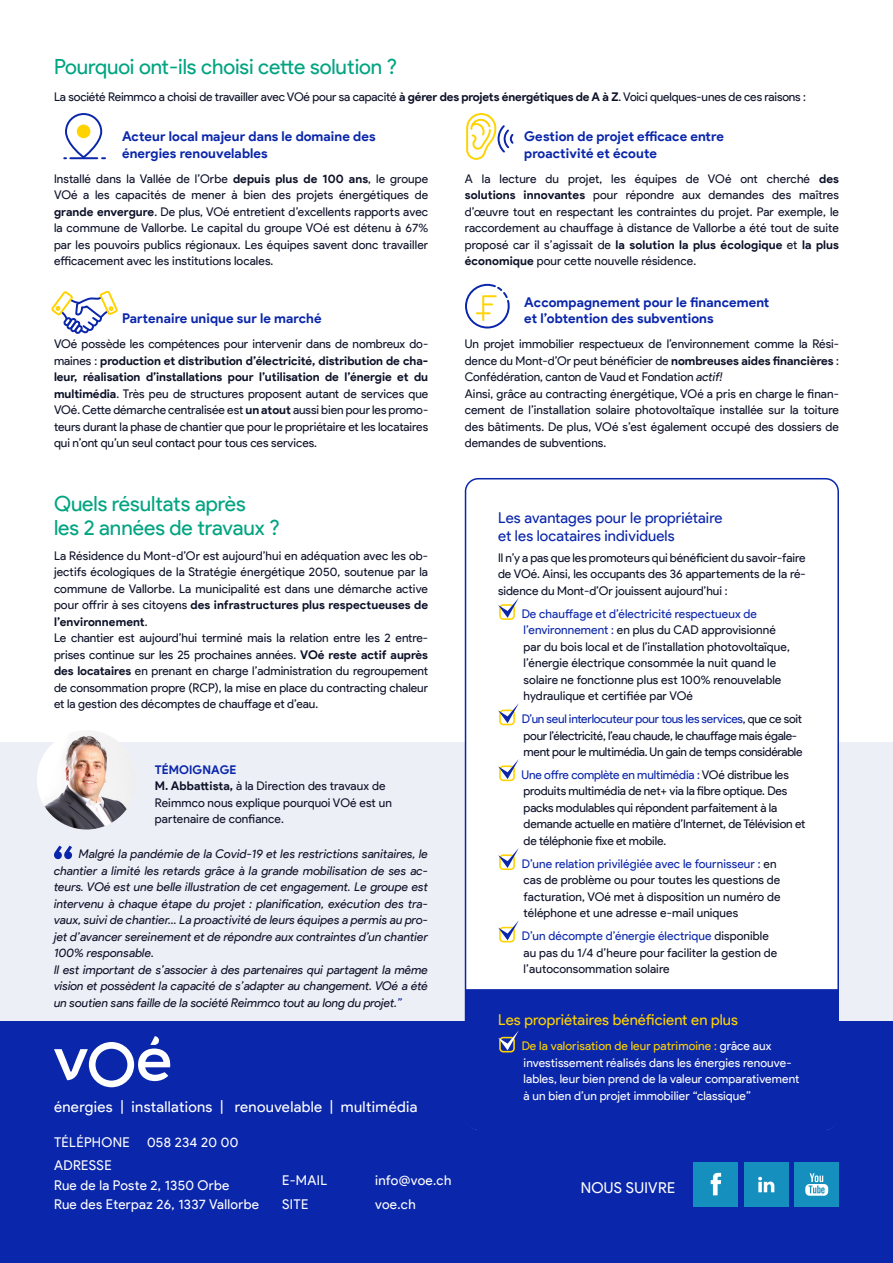
<style>
.page{position:relative;width:893px;height:1263px;background:#fff}
.page>*{position:absolute;margin:0;border:0;box-sizing:border-box;transform-origin:0 0}
.t1{font:21px/24px "Product Sans";color:#00a481}
.t2{font:15px "Product Sans";letter-spacing:.025em;color:#fff}
.t3{font:15px/18px "Product Sans";letter-spacing:.005em;color:#0a26aa}
.t4{font:15px "Product Sans";letter-spacing:.01em;color:#ffd300}
.t5{font:700 13.5px/16.5px "Product Sans";letter-spacing:.005em;color:#0a26aa}
.t6{font:13.5px/19.2px "Product Sans";letter-spacing:.025em;color:#fff}
.t7{font:12px/16.5px "Product Sans";color:#0d1128}
.t8{font:italic 12px/16.5px "Product Sans";letter-spacing:.005em;color:#0d1128}
.t9{font:12px/16.5px "Product Sans";letter-spacing:.01em;color:#fff}
.t10{font:12px/16.5px "Product Sans";letter-spacing:-.02em;color:#0d1128}
.s1{font-weight:700}
.s2{font-style:italic}
.s3{font-weight:700;color:#0a26aa}
.s4{color:#0a26aa}
.s5{color:#ffd300}
</style>
<div class="page">
<div style="left:0;top:1021px;width:893px;height:242px;background:#0a26aa"></div>
<svg style="left:54px;top:1036px;width:117px;height:51px"></svg>
<div style="left:794px;top:1162px;width:45px;height:45px;background:#148fbe"></div>
<svg style="left:805px;top:1173px;width:23px;height:23px"></svg>
<div style="left:744px;top:1162px;width:44px;height:45px;background:#148fbe"></div>
<svg style="left:758px;top:1177px;width:16px;height:15px"></svg>
<div style="left:694px;top:1162px;width:44px;height:45px;background:#148fbe"></div>
<svg style="left:711px;top:1173px;width:10px;height:22px"></svg>
<div style="left:0;top:743px;width:893px;height:278px;background:#edeff6"></div>
<div style="left:465px;top:479px;width:373px;height:651px;background:#fff;border-radius:13px"></div>
<div style="left:465px;top:989px;width:373px;height:141px;background:#0a26aa"></div>
<svg style="left:54px;top:845px;width:18px;height:14px"></svg>
<img style="left:37px;top:730px;width:99px;height:99px;border-radius:50px">
<svg style="left:51px;top:290px;width:67px;height:44px"></svg>
<div style="left:65px;top:113px;width:37px;height:45px;border:2px solid #0a26aa;border-radius:18px"></div>
<div style="left:77px;top:125px;width:13px;height:13px;background:#ffd300;border-radius:50%"></div>
<hr style="left:70px;top:157px;width:27px;height:2px;background:#0a26aa">
<svg style="left:466px;top:113px;width:48px;height:47px"></svg>
<svg style="left:465px;top:283px;width:45px;height:46px"></svg>
<div style="left:499px;top:604px;width:16px;height:16px;border:2px solid #ffd300;border-radius:3px"></div>
<svg style="left:498px;top:598px;width:21px;height:20px"></svg>
<div style="left:499px;top:710px;width:16px;height:15px;border:2px solid #ffd300;border-radius:3px"></div>
<svg style="left:498px;top:703px;width:21px;height:20px"></svg>
<div style="left:499px;top:765px;width:16px;height:16px;border:2px solid #ffd300;border-radius:3px"></div>
<svg style="left:498px;top:759px;width:21px;height:20px"></svg>
<div style="left:499px;top:854px;width:16px;height:16px;border:2px solid #ffd300;border-radius:3px"></div>
<svg style="left:498px;top:848px;width:21px;height:20px"></svg>
<div style="left:499px;top:927px;width:16px;height:15px;border:2px solid #ffd300;border-radius:3px"></div>
<svg style="left:498px;top:920px;width:21px;height:20px"></svg>
<div style="left:499px;top:1037px;width:16px;height:15px;border:2px solid #ffd300;border-radius:3px"></div>
<svg style="left:498px;top:1030px;width:21px;height:20px"></svg>
<h1 class="t1" style="left:54px;top:55px;width:345px">Pourquoi ont-ils choisi cette solution ?</h1>
<p class="t7" style="left:54px;top:88px;width:753px">La société Reimmco a choisi de travailler avec VOé pour sa capacité <span class="s1">à gérer des projets énergétiques de A à Z</span>. Voici quelques-unes de ces raisons :</p>
<p class="t5" style="left:122px;top:128px;width:255px">Acteur local majeur dans le domaine des énergies renouvelables</p>
<p class="t7" style="left:54px;top:170px;width:376px;text-align:justify">Installé dans la Vallée de l’Orbe <span class="s1">depuis plus de 100 ans</span>, le groupe VOé a les capacités de mener à bien des projets énergétiques de <span class="s1">grande envergure</span>. De plus, VOé entretient d’excellents rapports avec la commune de Vallorbe. Le capital du groupe VOé est détenu à 67% par les pouvoirs publics régionaux. Les équipes savent donc travailler efficacement avec les institutions locales.</p>
<p class="t5" style="left:122px;top:311px;width:201px">Partenaire unique sur le marché</p>
<p class="t7" style="left:54px;top:336px;width:376px;text-align:justify">VOé possède les compétences pour intervenir dans de nombreux do&shy;maines : <span class="s1">production et distribution d’électricité, distribution de cha&shy;leur, réalisation d’installations pour l’utilisation de l’énergie et du multimédia</span>. Très peu de structures proposent autant de services que VOé. Cette démarche centralisée est <span class="s1">un atout</span> aussi bien pour les promo&shy;teurs durant la phase de chantier que pour le propriétaire et les locataires qui n’ont qu’un seul contact pour tous ces services.</p>
<p class="t5" style="left:524px;top:128px;width:201px">Gestion de projet efficace entre proactivité et écoute</p>
<p class="t7" style="left:465px;top:170px;width:376px;text-align:justify">A la lecture du projet, les équipes de VOé ont cherché <span class="s1">des solutions innovantes</span> pour répondre aux demandes des maîtres d’œuvre tout en respectant les contraintes du projet. Par exemple, le raccordement au chauffage à distance de Vallorbe a été tout de suite proposé car il s’agissait de <span class="s1">la solution la plus écologique</span> et <span class="s1">la plus économique</span> pour cette nouvelle résidence.</p>
<p class="t5" style="left:524px;top:294px;width:247px">Accompagnement pour le financement et l’obtention des subventions</p>
<p class="t7" style="left:465px;top:336px;width:376px">Un projet immobilier respectueux de l’environnement comme la Rési&shy;dence du Mont-d’Or peut bénéficier de <span class="s1">nombreuses aides financières</span> :<br>Confédération, canton de Vaud et Fondation <span class="s2">actif!<br></span>Ainsi, grâce au contracting énergétique, VOé a pris en charge le finan&shy;cement de l’installation solaire photovoltaïque installée sur la toiture des bâtiments. De plus, VOé s’est également occupé des dossiers de demandes de subventions.</p>
<h1 class="t1" style="left:54px;top:492px;width:227px">Quels résultats après<br>les 2 années de travaux ?</h1>
<p class="t7" style="left:54px;top:548px;width:376px">La Résidence du Mont-d’Or est aujourd’hui en adéquation avec les ob&shy;jectifs écologiques de la Stratégie énergétique 2050, soutenue par la commune de Vallorbe. La municipalité est dans une démarche active pour offrir à ses citoyens <span class="s1">des infrastructures plus respectueuses de l’environnement</span>.<br>Le chantier est aujourd’hui terminé mais la relation entre les 2 entre&shy;prises continue sur les 25 prochaines années. <span class="s1">VOé reste actif auprès des locataires</span> en prenant en charge l’administration du regroupement de consommation propre (RCP), la mise en place du contracting chaleur et la gestion des décomptes de chauffage et d’eau.</p>
<p class="t7" style="left:155px;top:762px;width:239px"><span class="s3">TÉMOIGNAGE<br></span><span class="s1">M. Abbattista,</span> à la Direction des travaux de<br>Reimmco nous explique pourquoi VOé est un partenaire de confiance.</p>
<p class="t8" style="left:54px;top:846px;width:376px;text-indent:25px">Malgré la pandémie de la Covid-19 et les restrictions sanitaires, le chantier a limité les retards grâce à la grande mobilisation de ses ac&shy;teurs. VOé est une belle illustration de cet engagement. Le groupe est intervenu à chaque étape du projet : planification, exécution des tra&shy;vaux, suivi de chantier… La proactivité de leurs équipes a permis au pro&shy;jet d’avancer sereinement et de répondre aux contraintes d’un chantier 100% responsable.<br>Il est important de s’associer à des partenaires qui partagent la même vision et possèdent la capacité de s’adapter au changement. VOé a été un soutien sans faille de la société Reimmco tout au long du projet.<span class="s4">”</span></p>
<p class="t2" style="left:54px;top:1099px;width:365px">énergies | installations | renouvelable | multimédia</p>
<p class="t6" style="left:54px;top:1133px;width:77px">TÉLÉPHONE</p>
<p class="t6" style="left:147px;top:1133px;width:93px">058 234 20 00</p>
<p class="t6" style="left:54px;top:1156px;width:206px">ADRESSE<br>Rue de la Poste 2, 1350 Orbe<br>Rue des Eterpaz 26, 1337 Vallorbe</p>
<p class="t6" style="left:282px;top:1171px;width:46px">E-MAIL</p>
<p class="t6" style="left:375px;top:1171px;width:78px">info@voe.ch</p>
<p class="t6" style="left:282px;top:1195px;width:28px">SITE</p>
<p class="t6" style="left:375px;top:1195px;width:42px">voe.ch</p>
<p class="t3" style="left:498px;top:509px;width:226px">Les avantages pour le propriétaire et les locataires individuels</p>
<p class="t7" style="left:498px;top:550px;width:309px;text-align:justify">Il n’y a pas que les promoteurs qui bénéficient du savoir-faire de VOé. Ainsi, les occupants des 36 appartements de la ré&shy;sidence du Mont-d’Or jouissent aujourd’hui :</p>
<p class="t7" style="left:522px;top:605px;width:270px"><span class="s4">De chauffage et d’électricité respectueux de l’environnement :</span> en plus du CAD approvisionné par du bois local et de l’installation photovoltaïque, l’énergie électrique consommée la nuit quand le solaire ne fonctionne plus est 100% renouvelable hydraulique et certifiée par VOé</p>
<p class="t10" style="left:522px;top:711px;width:282px"><span class="s4">D’un seul interlocuteur pour tous les services</span>, que ce soit pour l’électricité, l’eau chaude, le chauffage mais égale&shy;ment pour le multimédia. Un gain de temps considérable</p>
<p class="t7" style="left:521px;top:767px;width:286px"><span class="s4">Une offre complète en multimédia :</span> VOé distribue les produits multimédia de net+ via la fibre optique. Des packs modulables qui répondent parfaitement à la demande actuelle en matière d’Internet, de Télévision et de téléphonie fixe et mobile.</p>
<p class="t7" style="left:522px;top:856px;width:260px"><span class="s4">D’une relation privilégiée avec le fournisseur :</span> en cas de problème ou pour toutes les questions de facturation, VOé met à disposition un numéro de téléphone et une adresse e-mail uniques</p>
<p class="t7" style="left:522px;top:928px;width:257px"><span class="s4">D’un décompte d’énergie électrique</span> disponible au pas du 1/4 d’heure pour faciliter la gestion de l’autoconsommation solaire</p>
<p class="t4" style="left:498px;top:1012px;width:241px">Les propriétaires bénéficient en plus</p>
<p class="t9" style="left:522px;top:1038px;width:279px"><span class="s5">De la valorisation de leur patrimoine :</span> grâce aux investissement réalisés dans les énergies renouve&shy;lables, leur bien prend de la valeur comparativement à un bien d’un projet immobilier “classique”</p>
<p class="t2" style="left:581px;top:1179px;width:96px">NOUS SUIVRE</p>
</div>
